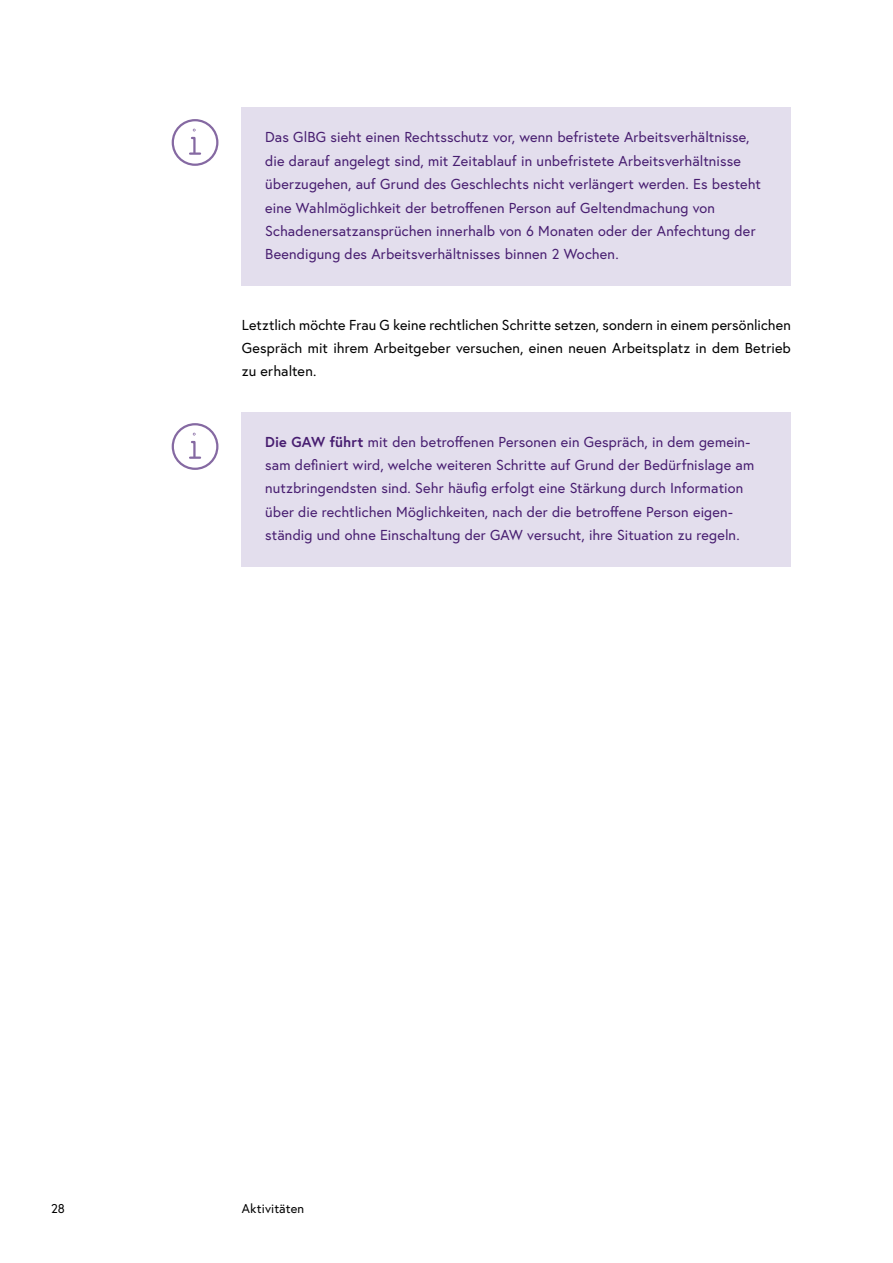
<style>
.page{position:relative;width:893px;height:1263px;background:#fff}
.page>*{position:absolute;margin:0;border:0;box-sizing:border-box;transform-origin:0 0}
.Infobox_p_Infobox_Kap_2_lila{font:14.4px/23.4px "Europa Austria";letter-spacing:.01em;color:#471d70}
.p_Abstand_danach{font:14.4px/23.4px "Europa Austria";letter-spacing:.01em;color:#000;text-align:justify}
.t1{font:12.75px "Europa Austria";letter-spacing:.01em;color:#000}
.s1{font-weight:700}
</style>
<div class="page">
<div style="left:242px;top:108px;width:549px;height:178px;background:#e3deed"></div>
<div style="left:242px;top:412px;width:549px;height:155px;background:#e3deed"></div>
<div style="left:172px;top:119px;width:46px;height:47px;border:2px solid #8569a2;border-radius:50%"></div>
<svg style="left:190px;top:128px;width:10px;height:27px"></svg>
<div style="left:172px;top:423px;width:46px;height:47px;border:2px solid #8569a2;border-radius:50%"></div>
<svg style="left:190px;top:432px;width:10px;height:27px"></svg>
<p class="Infobox_p_Infobox_Kap_2_lila" style="left:265px;top:125px;width:497px">Das GlBG sieht einen Rechtsschutz vor, wenn befristete Arbeitsverhältnisse, die darauf angelegt sind, mit Zeitablauf in unbefristete Arbeitsverhältnisse überzugehen, auf Grund des Geschlechts nicht verlängert werden. Es besteht eine Wahlmöglichkeit der betroffenen Person auf Geltendmachung von Schadenersatzansprüchen innerhalb von 6 Monaten oder der Anfechtung der Beendigung des Arbeitsverhältnisses binnen 2 Wochen.</p>
<p class="p_Abstand_danach" style="left:242px;top:313px;width:551px">Letztlich möchte Frau G keine rechtlichen Schritte setzen, sondern in einem persönlichen Gespräch mit ihrem Arbeitgeber versuchen, einen neuen Arbeitsplatz in dem Betrieb zu erhalten.</p>
<p class="Infobox_p_Infobox_Kap_2_lila" style="left:265px;top:429px;width:491px"><span class="s1">Die GAW führt</span> mit den betroffenen Personen ein Gespräch, in dem gemein&shy;sam definiert wird, welche weiteren Schritte auf Grund der Bedürfnislage am nutzbringendsten sind. Sehr häufig erfolgt eine Stärkung durch Information über die rechtlichen Möglichkeiten, nach der die betroffene Person eigen&shy;ständig und ohne Einschaltung der GAW versucht, ihre Situation zu regeln.</p>
<p class="t1" style="left:51px;top:1200px;width:15px">28</p>
<p class="t1" style="left:242px;top:1200px;width:64px">Aktivitäten</p>
</div>
